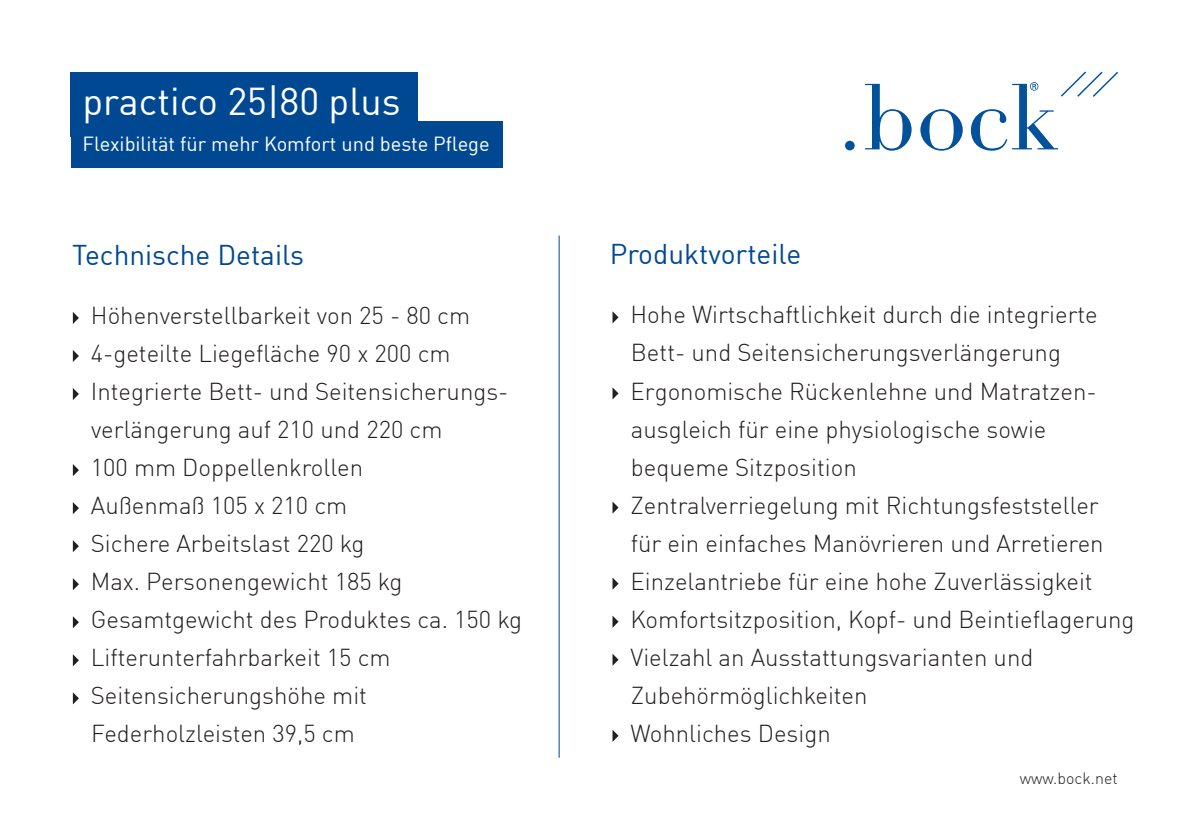
<style>
.page{position:relative;width:1191px;height:840px;background:#fff}
.page>*{position:absolute;margin:0;border:0;box-sizing:border-box;transform-origin:0 0}
.t1{font:38px "DIN Offc";color:#fff}
.t2{font:28px "DIN Offc";color:#004992}
.t3{font:300 24px "DIN Offc";color:#231f20}
.t4{font:20px "DIN Offc";color:#fff}
.t5{font:300 16px "DIN Offc";color:#231f20}
</style>
<div class="page">
<hr style="left:558px;top:235px;width:1px;height:522px;background:#004992">
<svg style="left:73px;top:312px;width:6px;height:12px"></svg>
<svg style="left:73px;top:350px;width:6px;height:12px"></svg>
<svg style="left:73px;top:388px;width:6px;height:12px"></svg>
<svg style="left:73px;top:464px;width:6px;height:12px"></svg>
<svg style="left:73px;top:502px;width:6px;height:12px"></svg>
<svg style="left:73px;top:540px;width:6px;height:12px"></svg>
<svg style="left:73px;top:578px;width:6px;height:12px"></svg>
<svg style="left:73px;top:616px;width:6px;height:12px"></svg>
<svg style="left:73px;top:654px;width:6px;height:12px"></svg>
<svg style="left:73px;top:692px;width:6px;height:12px"></svg>
<svg style="left:612px;top:311px;width:6px;height:12px"></svg>
<svg style="left:612px;top:387px;width:6px;height:12px"></svg>
<svg style="left:612px;top:501px;width:6px;height:12px"></svg>
<svg style="left:612px;top:577px;width:6px;height:12px"></svg>
<svg style="left:612px;top:615px;width:6px;height:12px"></svg>
<svg style="left:612px;top:653px;width:6px;height:12px"></svg>
<svg style="left:612px;top:730px;width:6px;height:11px"></svg>
<div style="left:845px;top:141px;width:9px;height:9px;background:#01519b;border-radius:50%"></div>
<svg style="left:920px;top:109px;width:42px;height:42px"></svg>
<svg style="left:865px;top:84px;width:46px;height:67px"></svg>
<svg style="left:971px;top:71px;width:147px;height:80px"></svg>
<div style="left:71px;top:121px;width:431px;height:47px;background:#004992"></div>
<div style="left:71px;top:72px;width:346px;height:64px;background:#004992"></div>
<p class="t1" style="left:83px;top:77px;width:320px">practico 25|80 plus</p>
<p class="t4" style="left:83px;top:132px;width:409px">Flexibilität für mehr Komfort und beste Pflege</p>
<p class="t2" style="left:72px;top:237px;width:234px">Technische Details</p>
<p class="t2" style="left:610px;top:236px;width:193px">Produktvorteile</p>
<p class="t3" style="left:91px;top:300px;width:381px">Höhenverstellbarkeit von 25 - 80 cm</p>
<p class="t3" style="left:91px;top:338px;width:361px">4-geteilte Liegefläche 90 x 200 cm</p>
<p class="t3" style="left:91px;top:376px;width:419px">Integrierte Bett- und Seitensicherungs-</p>
<p class="t3" style="left:91px;top:414px;width:353px">verlängerung auf 210 und 220 cm</p>
<p class="t3" style="left:91px;top:452px;width:274px">100 mm Doppellenkrollen</p>
<p class="t3" style="left:91px;top:490px;width:258px">Außenmaß 105 x 210 cm</p>
<p class="t3" style="left:91px;top:528px;width:275px">Sichere Arbeitslast 220 kg</p>
<p class="t3" style="left:91px;top:566px;width:313px">Max. Personengewicht 185 kg</p>
<p class="t3" style="left:91px;top:604px;width:432px">Gesamtgewicht des Produktes ca. 150 kg</p>
<p class="t3" style="left:91px;top:642px;width:301px">Lifterunterfahrbarkeit 15 cm</p>
<p class="t3" style="left:91px;top:680px;width:278px">Seitensicherungshöhe mit</p>
<p class="t3" style="left:91px;top:718px;width:265px">Federholzleisten 39,5 cm</p>
<p class="t3" style="left:630px;top:300px;width:469px">Hohe Wirtschaftlichkeit durch die integrierte</p>
<p class="t3" style="left:631px;top:338px;width:432px">Bett- und Seitensicherungsverlängerung</p>
<p class="t3" style="left:630px;top:376px;width:468px">Ergonomische Rückenlehne und Matratzen-</p>
<p class="t3" style="left:631px;top:414px;width:417px">ausgleich für eine physiologische sowie</p>
<p class="t3" style="left:631px;top:452px;width:227px">bequeme Sitzposition</p>
<p class="t3" style="left:630px;top:490px;width:470px">Zentralverriegelung mit Richtungsfeststeller</p>
<p class="t3" style="left:631px;top:528px;width:474px">für ein einfaches Manövrieren und Arretieren</p>
<p class="t3" style="left:630px;top:566px;width:463px">Einzelantriebe für eine hohe Zuverlässigkeit</p>
<p class="t3" style="left:630px;top:604px;width:505px">Komfortsitzposition, Kopf- und Beintieflagerung</p>
<p class="t3" style="left:630px;top:642px;width:404px">Vielzahl an Ausstattungsvarianten und</p>
<p class="t3" style="left:631px;top:680px;width:238px">Zubehörmöglichkeiten</p>
<p class="t3" style="left:630px;top:718px;width:202px">Wohnliches Design</p>
<p class="t5" style="left:1019px;top:767px;width:99px">www.bock.net</p>
</div>
